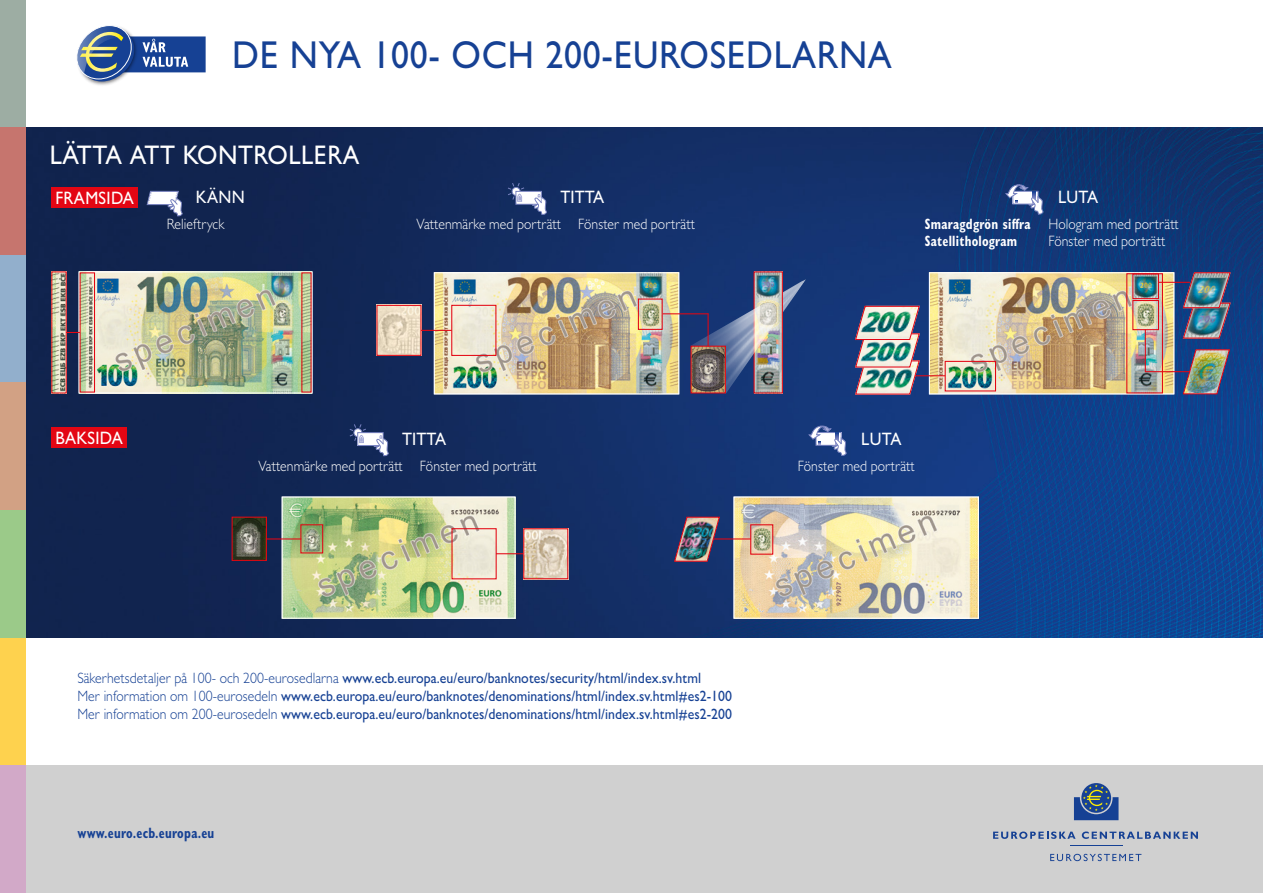
<style>
.page{position:relative;width:1263px;height:893px;background:#fff}
.page>*{position:absolute;margin:0;border:0;box-sizing:border-box;transform-origin:0 0}
.t1{font:500 39px "Gill Sans MT Pro";letter-spacing:.02em;color:#164194;scale:.92 1}
.t2{font:500 27px "Gill Sans MT Pro";letter-spacing:.02em;color:#fff;scale:.92 1}
.t3{font:500 18px "Gill Sans MT Pro";letter-spacing:.02em;color:#fff;scale:.92 1}
.t4{font:500 15px/18px "Gill Sans MT Pro";letter-spacing:.005em;color:#164194;scale:.92 1}
.t5{font:300 15px/16.5px "Gill Sans MT Pro";letter-spacing:.005em;color:#fff;scale:.92 1}
.t6{font:700 condensed 15px/16.5px "Gill Sans MT Pro";letter-spacing:.02em;color:#fff;scale:.85 1}
.t7{font:700 condensed 15px "Gill Sans MT Pro";letter-spacing:.02em;color:#164194;scale:.85 1}
.s1{font-weight:300}
</style>
<div class="page">
<div style="left:0;top:765px;width:1263px;height:128px;background:#d0d0d0"></div>
<img style="left:26px;top:128px;width:1237px;height:510px">
<img style="left:378px;top:307px;width:41px;height:47px">
<div style="left:376px;top:305px;width:45px;height:51px;border:1px solid #e30613"></div>
<img style="left:851px;top:305px;width:73px;height:90px">
<img style="left:673px;top:516px;width:48px;height:46px">
<img style="left:1182px;top:348px;width:48px;height:47px">
<img style="left:1179px;top:272px;width:55px;height:67px">
<img style="left:234px;top:519px;width:31px;height:40px">
<div style="left:232px;top:517px;width:35px;height:44px;border:1px solid #e30613"></div>
<img style="left:525px;top:530px;width:41px;height:47px">
<div style="left:523px;top:528px;width:45px;height:51px;border:1px solid #e30613"></div>
<img style="left:53px;top:273px;width:12px;height:118px">
<div style="left:51px;top:271px;width:16px;height:122px;border:1px solid #e30613"></div>
<img style="left:783px;top:278px;width:24px;height:34px">
<img style="left:755px;top:273px;width:26px;height:118px">
<div style="left:753px;top:271px;width:30px;height:122px;border:1px solid #e30613"></div>
<img style="left:690px;top:303px;width:86px;height:90px">
<img style="left:692px;top:348px;width:32px;height:43px">
<div style="left:690px;top:346px;width:36px;height:47px;border:1px solid #e30613"></div>
<img style="left:82px;top:273px;width:228px;height:118px">
<div style="left:79px;top:271px;width:233px;height:122px;border:1px solid #fff"></div>
<img style="left:284px;top:499px;width:230px;height:118px">
<div style="left:282px;top:497px;width:234px;height:122px;border:1px solid #fff"></div>
<img style="left:931px;top:274px;width:241px;height:118px">
<div style="left:929px;top:272px;width:245px;height:122px;border:1px solid #fff"></div>
<img style="left:436px;top:274px;width:241px;height:118px">
<div style="left:434px;top:272px;width:245px;height:122px;border:1px solid #fff"></div>
<svg style="left:735px;top:499px;width:242px;height:118px"></svg>
<div style="left:733px;top:497px;width:246px;height:122px;border:1px solid #fff"></div>
<div style="left:1126px;top:273px;width:37px;height:120px;border:1px solid #e30613"></div>
<div style="left:80px;top:272px;width:15px;height:121px;border:1px solid #e30613"></div>
<div style="left:638px;top:299px;width:25px;height:31px;border:1px solid #e30613"></div>
<div style="left:451px;top:305px;width:45px;height:51px;border:1px solid #e30613"></div>
<div style="left:1132px;top:273px;width:27px;height:26px;border:1px solid #e30613"></div>
<div style="left:1132px;top:300px;width:27px;height:30px;border:1px solid #e30613"></div>
<div style="left:945px;top:361px;width:51px;height:30px;border:1px solid #e30613"></div>
<hr style="left:663px;top:313px;width:45px;height:1px;background:#e30613">
<svg style="left:496px;top:553px;width:27px;height:1px"></svg>
<hr style="left:915px;top:375px;width:30px;height:1px;background:#e30613">
<hr style="left:1158px;top:282px;width:32px;height:1px;background:#e30613">
<hr style="left:1145px;top:371px;width:45px;height:1px;background:#e30613">
<hr style="left:421px;top:330px;width:31px;height:1px;background:#e30613">
<svg style="left:66px;top:332px;width:14px;height:1px"></svg>
<hr style="left:707px;top:313px;width:2px;height:34px;background:#e30613">
<hr style="left:1145px;top:329px;width:1px;height:43px;background:#e30613">
<div style="left:750px;top:524px;width:23px;height:31px;border:1px solid #e30613"></div>
<div style="left:300px;top:524px;width:23px;height:29px;border:1px solid #e30613"></div>
<hr style="left:713px;top:538px;width:38px;height:1px;background:#e30613">
<hr style="left:266px;top:538px;width:35px;height:1px;background:#e30613">
<img style="left:90px;top:82px;width:25px;height:3px">
<svg style="left:77px;top:25px;width:129px;height:57px"></svg>
<svg style="left:1074px;top:784px;width:44px;height:36px"></svg>
<hr style="left:1070px;top:845px;width:52px;height:1px;background:#164194">
<svg style="left:993px;top:831px;width:82px;height:8px"></svg>
<svg style="left:1082px;top:831px;width:116px;height:8px"></svg>
<svg style="left:1050px;top:854px;width:91px;height:7px"></svg>
<div style="left:51px;top:187px;width:87px;height:21px;background:#e30613"></div>
<div style="left:51px;top:427px;width:76px;height:21px;background:#e30613"></div>
<svg style="left:1005px;top:185px;width:38px;height:31px"></svg>
<svg style="left:147px;top:191px;width:36px;height:28px"></svg>
<div style="left:516px;top:191px;width:25px;height:13px;background:#fff"></div>
<div style="left:516px;top:191px;width:26px;height:14px;border:1px solid #7882bf"></div>
<svg style="left:508px;top:182px;width:17px;height:20px"></svg>
<svg style="left:531px;top:194px;width:16px;height:21px"></svg>
<div style="left:358px;top:433px;width:25px;height:13px;background:#fff"></div>
<div style="left:357px;top:432px;width:26px;height:14px;border:1px solid #7882bf"></div>
<svg style="left:349px;top:424px;width:17px;height:19px"></svg>
<svg style="left:373px;top:435px;width:16px;height:21px"></svg>
<svg style="left:809px;top:426px;width:38px;height:31px"></svg>
<div style="left:0;top:0;width:26px;height:128px;background:#9dada3"></div>
<div style="left:0;top:128px;width:26px;height:127px;background:#c6756e"></div>
<div style="left:0;top:255px;width:26px;height:128px;background:#92afcc"></div>
<div style="left:0;top:383px;width:26px;height:127px;background:#d2a184"></div>
<div style="left:0;top:510px;width:26px;height:128px;background:#9bca89"></div>
<div style="left:0;top:638px;width:26px;height:127px;background:#fed24e"></div>
<div style="left:0;top:765px;width:26px;height:128px;background:#d2a9c8"></div>
<h1 class="t1" style="left:232px;top:32px;width:719px">DE NYA 100- OCH 200-EUROSEDLARNA</h1>
<h2 class="t2" style="left:50px;top:139px;width:338px">LÄTTA ATT KONTROLLERA</h2>
<p class="t3" style="left:56px;top:187px;width:87px">FRAMSIDA</p>
<p class="t3" style="left:196px;top:187px;width:55px">KÄNN</p>
<p class="t5" style="left:167px;top:216px;width:64px">Relieftryck</p>
<p class="t3" style="left:560px;top:187px;width:49px">TITTA</p>
<p class="t5" style="left:417px;top:216px;width:304px">Vattenmärke med porträtt Fönster med porträtt</p>
<p class="t3" style="left:1058px;top:187px;width:45px">LUTA</p>
<p class="t6" style="left:925px;top:216px;width:126px">Smaragdgrön siffra<br>Satellithologram</p>
<p class="t5" style="left:1048px;top:216px;width:143px">Hologram med porträtt<br>Fönster med porträtt</p>
<p class="t3" style="left:56px;top:427px;width:75px">BAKSIDA</p>
<p class="t3" style="left:402px;top:428px;width:49px">TITTA</p>
<p class="t5" style="left:258px;top:457px;width:304px">Vattenmärke med porträtt Fönster med porträtt</p>
<p class="t3" style="left:861px;top:428px;width:45px">LUTA</p>
<p class="t5" style="left:798px;top:457px;width:129px">Fönster med porträtt</p>
<p class="t4" style="left:77px;top:669px;width:713px"><span class="s1">Säkerhetsdetaljer på 100- och 200-eurosedlarna</span> www.ecb.europa.eu/euro/banknotes/security/html/index.sv.html<br><span class="s1">Mer information om 100-eurosedeln</span> www.ecb.europa.eu/euro/banknotes/denominations/html/index.sv.html#es2-100<br><span class="s1">Mer information om 200-eurosedeln</span> www.ecb.europa.eu/euro/banknotes/denominations/html/index.sv.html#es2-200</p>
<p class="t7" style="left:77px;top:824px;width:163px">www.euro.ecb.europa.eu</p>
</div>
